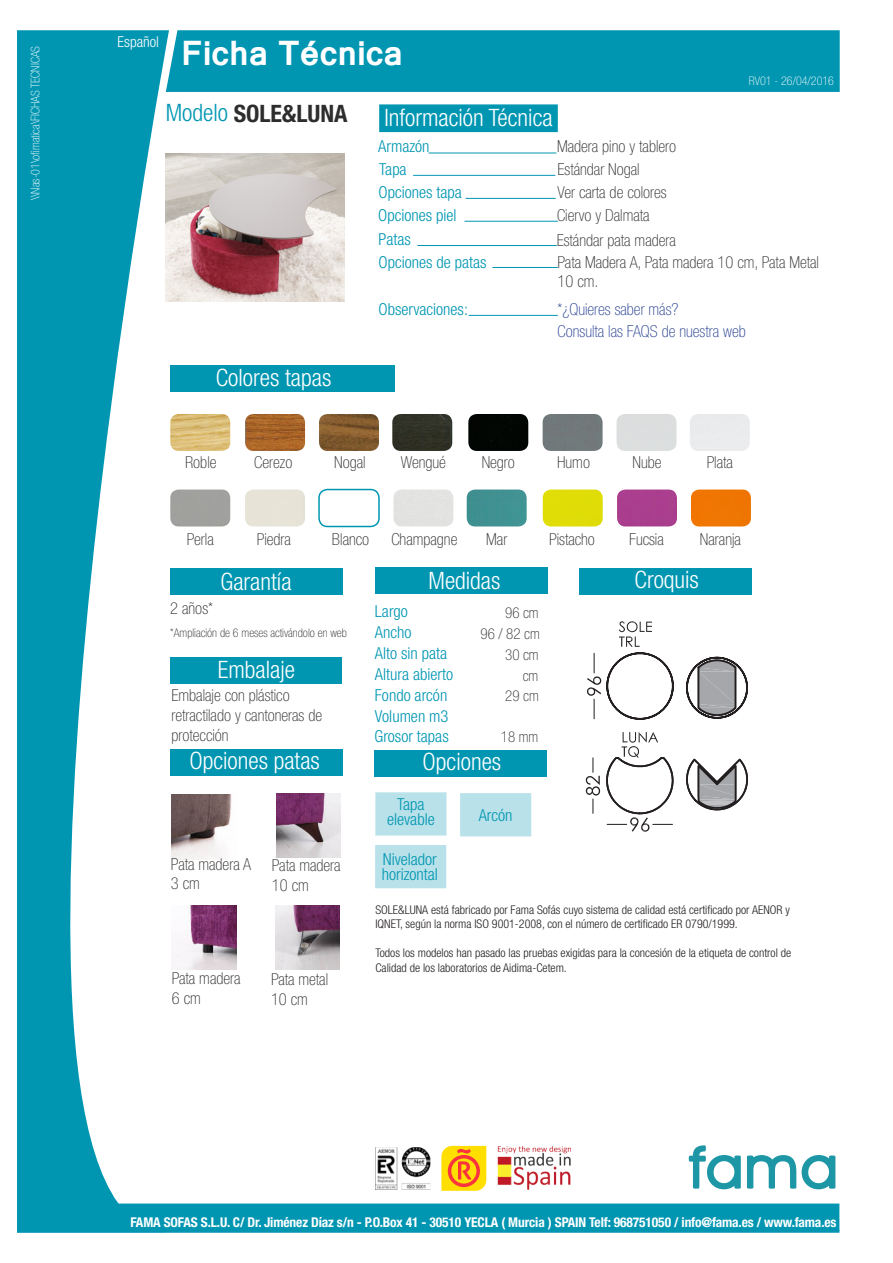
<style>
.page{position:relative;width:893px;height:1263px;background:#fff}
.page>*{position:absolute;margin:0;border:0;box-sizing:border-box;transform-origin:0 0}
.t1{font:700 33px "Kartika";color:#fff}
.t2{font:300 condensed 24px "Helvetica Neue LT Std";color:#fff}
.t3{font:700 condensed 24px "Helvetica Neue LT Std";color:#2e2d2e}
.t4{font:100 condensed 16.5px/19.8px "Helvetica Neue LT Std";color:#2e2d2e}
.t5{font:300 condensed 16.5px "Helvetica Neue LT Std";color:#0096b2}
.t6{font:100 condensed 16.5px "Helvetica Neue LT Std";color:#253f8e}
.t7{font:100 condensed 15px/21px "Helvetica Neue LT Std";color:#2e2d2e;text-align:right}
.t8{font:300 condensed 15px "Helvetica Neue LT Std";color:#fff}
.t9{font:700 condensed 13.5px "Helvetica Neue LT Std";letter-spacing:-.01em;color:#fff}
.t10{font:300 condensed 12px/14.4px "Helvetica Neue LT Std";color:#231f20}
.t11{font:100 condensed 12px "Helvetica Neue LT Std";color:#fff}
.t12{font:100 condensed 12px "Helvetica Neue LT Std";color:#2e2d2e}
.s1{font-weight:300;color:#0096b2}
</style>
<div class="page">
<svg style="left:17px;top:30px;width:149px;height:1200px;fill:#0096b2"></svg>
<hr style="left:17px;top:1230px;width:822px;height:3px;background:#0096b2">
<div style="left:165px;top:30px;width:675px;height:63px;background:#0096b2"></div>
<div style="left:379px;top:104px;width:179px;height:28px;background:#0096b2;border:2px solid #0096b2"></div>
<div style="left:375px;top:568px;width:172px;height:26px;background:#0096b2"></div>
<div style="left:170px;top:658px;width:172px;height:26px;background:#0096b2"></div>
<div style="left:579px;top:568px;width:172px;height:26px;background:#0096b2"></div>
<div style="left:170px;top:568px;width:173px;height:26px;background:#0096b2"></div>
<div style="left:171px;top:749px;width:172px;height:26px;background:#0096b2"></div>
<div style="left:375px;top:751px;width:172px;height:26px;background:#0096b2"></div>
<div style="left:170px;top:365px;width:224px;height:26px;background:#0096b2"></div>
<div style="left:114px;top:1203px;width:725px;height:28px;background:#0096b2;border:2px solid #0096b2"></div>
<img style="left:497px;top:1146px;width:74px;height:43px">
<svg style="left:441px;top:1146px;width:45px;height:45px;background:#fdb518"></svg>
<img style="left:375px;top:1147px;width:56px;height:42px">
<img style="left:166px;top:153px;width:178px;height:149px">
<svg style="left:606px;top:652px;width:142px;height:68px"></svg>
<svg style="left:696px;top:659px;width:42px;height:58px;background:#97979a"></svg>
<svg style="left:686px;top:758px;width:62px;height:53px"></svg>
<svg style="left:619px;top:621px;width:33px;height:26px"></svg>
<svg style="left:587px;top:653px;width:14px;height:66px"></svg>
<svg style="left:586px;top:732px;width:88px;height:100px"></svg>
<svg style="left:689px;top:1145px;width:52px;height:44px"></svg>
<svg style="left:747px;top:1155px;width:49px;height:34px"></svg>
<svg style="left:802px;top:1155px;width:33px;height:34px"></svg>
<img style="left:170px;top:414px;width:60px;height:37px">
<img style="left:392px;top:414px;width:60px;height:37px">
<img style="left:245px;top:414px;width:60px;height:37px">
<div style="left:543px;top:489px;width:60px;height:37px;background:#e0dd07"></div>
<div style="left:691px;top:489px;width:60px;height:37px;background:#f07603"></div>
<img style="left:319px;top:414px;width:60px;height:37px">
<div style="left:617px;top:489px;width:60px;height:37px;background:#aa3e8e"></div>
<div style="left:170px;top:489px;width:60px;height:37px;background:#a0a09e"></div>
<div style="left:467px;top:489px;width:60px;height:37px;background:#409192"></div>
<div style="left:245px;top:489px;width:60px;height:37px;background:#e7e3d7"></div>
<div style="left:468px;top:414px;width:60px;height:37px;background:#020602"></div>
<div style="left:393px;top:489px;width:60px;height:37px;background:#e3e3e1"></div>
<div style="left:318px;top:489px;width:62px;height:38px;border:2px solid #0096b2;border-radius:9px"></div>
<div style="left:543px;top:414px;width:60px;height:37px;background:#71787b"></div>
<img style="left:172px;top:795px;width:60px;height:64px">
<img style="left:276px;top:793px;width:65px;height:65px">
<img style="left:275px;top:905px;width:65px;height:65px">
<img style="left:172px;top:905px;width:64px;height:65px">
<div style="left:460px;top:793px;width:71px;height:43px;background:#b8e1e9"></div>
<div style="left:375px;top:792px;width:71px;height:44px;background:#b8e1e9"></div>
<hr style="left:428px;top:153px;width:128px;height:1px;background:#0096b2">
<hr style="left:413px;top:175px;width:142px;height:1px;background:#0096b2">
<hr style="left:466px;top:198px;width:90px;height:1px;background:#0096b2">
<hr style="left:464px;top:221px;width:94px;height:1px;background:#0096b2">
<hr style="left:417px;top:245px;width:140px;height:1px;background:#0096b2">
<hr style="left:492px;top:267px;width:66px;height:1px;background:#0096b2">
<hr style="left:469px;top:315px;width:89px;height:1px;background:#0096b2">
<div style="left:375px;top:845px;width:71px;height:43px;background:#b8e1e9"></div>
<p class="t11" style="left:29px;top:200px;width:156px;rotate:-90deg">\\Nas-01\ofimatica\FICHAS TECNICAS</p>
<p class="t8" style="left:118px;top:33px;width:43px">Español</p>
<p class="t1" style="left:181px;top:32px;width:223px">Ficha Técnica</p>
<p class="t3" style="left:166px;top:98px;width:183px"><span class="s1">Modelo</span> SOLE&amp;LUNA</p>
<p class="t2" style="left:384px;top:103px;width:170px">Información Técnica</p>
<p class="t11" style="left:749px;top:74px;width:87px">RV01 - 26/04/2016</p>
<p class="t5" style="left:378px;top:137px;width:53px">Armazón</p>
<p class="t4" style="left:557px;top:137px;width:121px">Madera pino y tablero</p>
<p class="t5" style="left:379px;top:160px;width:29px">Tapa</p>
<p class="t4" style="left:557px;top:160px;width:84px">Estándar Nogal</p>
<p class="t5" style="left:379px;top:183px;width:85px">Opciones tapa</p>
<p class="t4" style="left:558px;top:183px;width:111px">Ver carta de colores</p>
<p class="t5" style="left:378px;top:206px;width:80px">Opciones piel</p>
<p class="t4" style="left:557px;top:206px;width:94px">Ciervo y Dalmata</p>
<p class="t5" style="left:379px;top:229px;width:34px">Patas</p>
<p class="t4" style="left:557px;top:230px;width:121px">Estándar pata madera</p>
<p class="t5" style="left:379px;top:252px;width:110px">Opciones de patas</p>
<p class="t4" style="left:558px;top:252px;width:263px">Pata Madera A, Pata madera 10 cm, Pata Metal<br>10 cm.</p>
<p class="t5" style="left:379px;top:300px;width:91px">Observaciones:</p>
<p class="t6" style="left:558px;top:300px;width:122px">*¿Quieres saber más?</p>
<p class="t6" style="left:558px;top:322px;width:190px">Consulta las FAQS de nuestra web</p>
<p class="t2" style="left:216px;top:364px;width:117px">Colores tapas</p>
<p class="t4" style="left:185px;top:452px;width:33px">Roble</p>
<p class="t4" style="left:254px;top:452px;width:40px">Cerezo</p>
<p class="t4" style="left:334px;top:452px;width:33px">Nogal</p>
<p class="t4" style="left:401px;top:452px;width:47px">Wengué</p>
<p class="t4" style="left:482px;top:452px;width:35px">Negro</p>
<p class="t4" style="left:557px;top:452px;width:34px">Humo</p>
<p class="t4" style="left:632px;top:452px;width:31px">Nube</p>
<p class="t4" style="left:707px;top:452px;width:28px">Plata</p>
<p class="t4" style="left:187px;top:529px;width:28px">Perla</p>
<p class="t4" style="left:257px;top:529px;width:36px">Piedra</p>
<p class="t4" style="left:332px;top:529px;width:39px">Blanco</p>
<p class="t4" style="left:391px;top:529px;width:67px">Champagne</p>
<p class="t4" style="left:486px;top:529px;width:23px">Mar</p>
<p class="t4" style="left:549px;top:529px;width:47px">Pistacho</p>
<p class="t4" style="left:629px;top:529px;width:36px">Fucsia</p>
<p class="t4" style="left:700px;top:529px;width:42px">Naranja</p>
<p class="t2" style="left:220px;top:567px;width:73px">Garantía</p>
<p class="t2" style="left:428px;top:566px;width:73px">Medidas</p>
<p class="t2" style="left:635px;top:566px;width:66px">Croquis</p>
<p class="t4" style="left:170px;top:598px;width:44px">2 años*</p>
<p class="t12" style="left:170px;top:626px;width:178px">*Ampliación de 6 meses activándolo en web</p>
<p class="t2" style="left:218px;top:656px;width:79px">Embalaje</p>
<p class="t4" style="left:172px;top:685px;width:152px">Embalaje con plástico retractilado y cantoneras de protección</p>
<p class="t5" style="left:375px;top:602px;width:35px">Largo</p>
<p class="t5" style="left:375px;top:623px;width:38px">Ancho</p>
<p class="t5" style="left:375px;top:644px;width:74px">Alto sin pata</p>
<p class="t5" style="left:375px;top:665px;width:80px">Altura abierto</p>
<p class="t5" style="left:375px;top:686px;width:74px">Fondo arcón</p>
<p class="t5" style="left:375px;top:707px;width:75px">Volumen m3</p>
<p class="t5" style="left:374px;top:726px;width:76px">Grosor tapas</p>
<p class="t7" style="left:505px;top:602px;width:35px">96 cm</p>
<p class="t7" style="left:480px;top:623px;width:61px">96 / 82 cm<br>30 cm<br>cm</p>
<p class="t7" style="left:505px;top:685px;width:35px">29 cm</p>
<p class="t7" style="left:501px;top:726px;width:39px">18 mm</p>
<p class="t2" style="left:189px;top:747px;width:132px">Opciones patas</p>
<p class="t2" style="left:423px;top:748px;width:80px">Opciones</p>
<p class="t4" style="left:171px;top:854px;width:82px">Pata madera A</p>
<p class="t4" style="left:171px;top:873px;width:30px">3 cm</p>
<p class="t4" style="left:272px;top:855px;width:70px">Pata madera</p>
<p class="t4" style="left:272px;top:875px;width:38px">10 cm</p>
<p class="t4" style="left:172px;top:968px;width:70px">Pata madera</p>
<p class="t4" style="left:172px;top:988px;width:30px">6 cm</p>
<p class="t4" style="left:271px;top:969px;width:59px">Pata metal</p>
<p class="t4" style="left:271px;top:989px;width:38px">10 cm</p>
<p class="t5" style="left:397px;top:794px;width:29px">Tapa</p>
<p class="t5" style="left:387px;top:809px;width:49px">elevable</p>
<p class="t5" style="left:383px;top:849px;width:56px">Nivelador</p>
<p class="t5" style="left:382px;top:864px;width:58px">horizontal</p>
<p class="t5" style="left:479px;top:805px;width:35px">Arcón</p>
<p class="t10" style="left:375px;top:902px;width:416px">SOLE&amp;LUNA está fabricado por Fama Sofás cuyo sistema de calidad está certificado por AENOR y<br>IQNET, según la norma ISO 9001-2008, con el número de certificado ER 0790/1999.</p>
<p class="t10" style="left:375px;top:945px;width:417px">Todos los modelos han pasado las pruebas exigidas para la concesión de la etiqueta de control de<br>Calidad de los laboratorios de Aidima-Cetem.</p>
<p class="t9" style="left:130px;top:1214px;width:708px">FAMA SOFAS S.L.U. C/ Dr. Jiménez Díaz s/n - P.O.Box 41 - 30510 YECLA ( Murcia ) SPAIN Telf: 968751050 / info@fama.es / www.fama.es</p>
</div>
